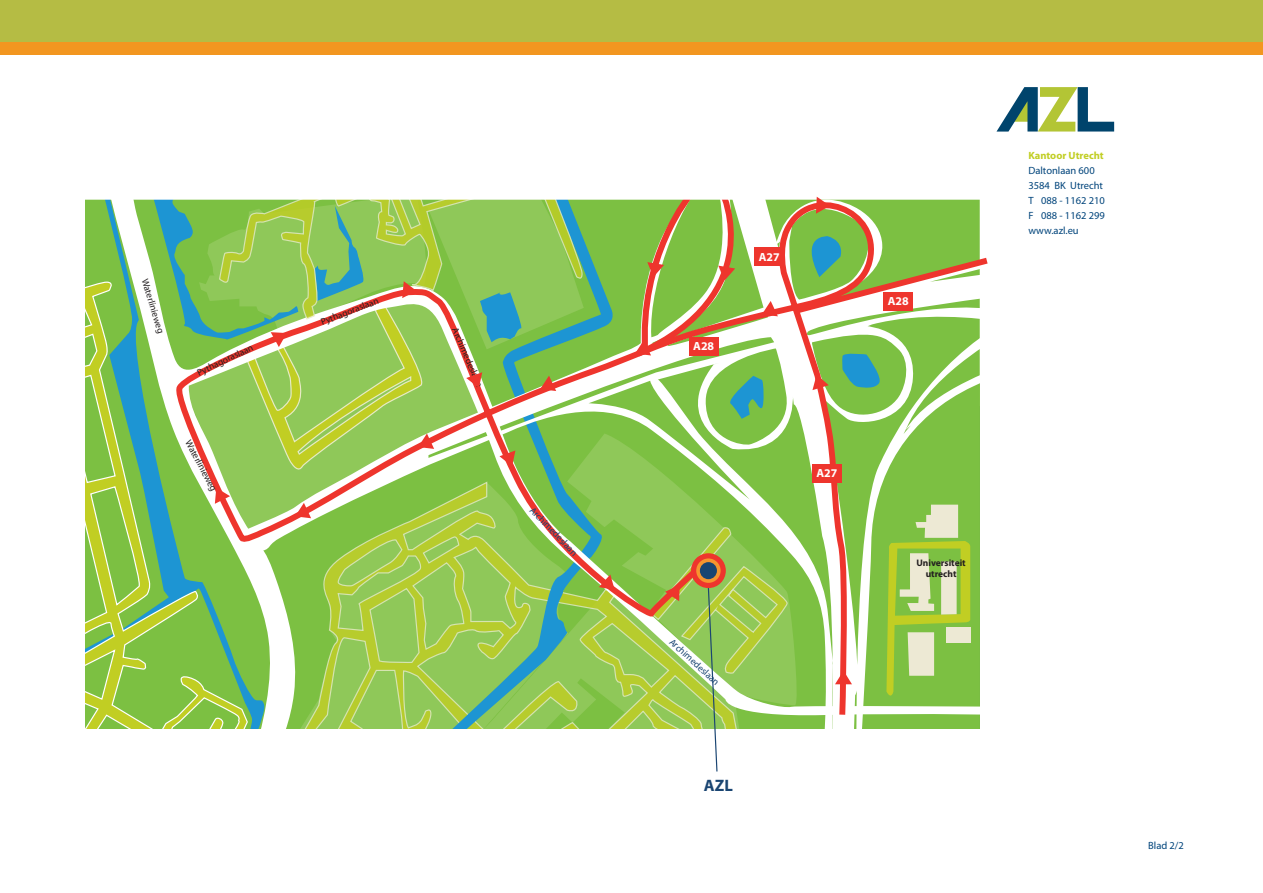
<style>
.page{position:relative;width:1263px;height:893px;background:#fff}
.page>*{position:absolute;margin:0;border:0;box-sizing:border-box;transform-origin:0 0}
.t1{font:700 16.65px "Myriad Pro";color:#1a4572}
.t2{font:700 11.85px "Myriad Pro";color:#fff}
.t3{font:10.5px/15px "Myriad Pro";color:#00447b}
.t4{font:700 10.5px "Myriad Pro";color:#c1ce23}
.t5{font:9.45px "Myriad";color:#231f20}
.t6{font:9.45px "Myriad";color:#1a4572}
.t7{font:700 9.45px/11.4px "Myriad Pro";color:#231f20;text-align:center}
</style>
<div class="page">
<div style="left:0;top:0;width:1263px;height:43px;background:#b5bc44"></div>
<div style="left:0;top:43px;width:1263px;height:12px;background:#f29620"></div>
<svg style="left:996px;top:87px;width:118px;height:45px"></svg>
<svg style="left:85px;top:281px;width:23px;height:448px;background:#9fca47"></svg>
<svg style="left:108px;top:200px;width:128px;height:529px;background:#82c070"></svg>
<svg style="left:236px;top:200px;width:744px;height:529px;background:#97ca5f"></svg>
<svg style="left:173px;top:200px;width:708px;height:521px;background:#9ac76b"></svg>
<div style="left:812px;top:464px;width:30px;height:18px;background:#ee352d"></div>
<div style="left:755px;top:247px;width:29px;height:19px;background:#ee352d"></div>
<svg style="left:789px;top:234px;width:199px;height:84px"></svg>
<svg style="left:835px;top:671px;width:17px;height:13px"></svg>
<svg style="left:812px;top:375px;width:17px;height:15px"></svg>
<svg style="left:816px;top:197px;width:14px;height:17px"></svg>
<svg style="left:295px;top:503px;width:16px;height:15px"></svg>
<svg style="left:215px;top:488px;width:15px;height:16px"></svg>
<svg style="left:151px;top:199px;width:433px;height:273px;background:#98c36a"></svg>
<svg style="left:599px;top:574px;width:16px;height:16px"></svg>
<svg style="left:650px;top:527px;width:138px;height:245px"></svg>
<svg style="left:630px;top:199px;width:148px;height:163px"></svg>
<p class="t5" style="left:149px;top:277px;width:58px;rotate:73deg">Waterlinieweg</p>
<p class="t5" style="left:196px;top:369px;width:63px;rotate:-26deg">Pythagoraslaan</p>
<p class="t5" style="left:192px;top:438px;width:58px;rotate:62deg">Waterlinieweg</p>
<p class="t5" style="left:320px;top:318px;width:63px;rotate:-21deg">Pythagoraslaan</p>
<p class="t5" style="left:459px;top:326px;width:65px;rotate:66deg">Archimedeslaan</p>
<p class="t6" style="left:535px;top:505px;width:65px;rotate:46deg">Archimedeslaan</p>
<p class="t2" style="left:693px;top:339px;width:22px">A28</p>
<p class="t2" style="left:759px;top:249px;width:22px">A27</p>
<p class="t2" style="left:816px;top:466px;width:22px">A27</p>
<p class="t6" style="left:674px;top:637px;width:65px;rotate:42deg">Archimedeslaan</p>
<h1 class="t1" style="left:704px;top:774px;width:31px">AZL</h1>
<p class="t2" style="left:888px;top:294px;width:22px">A28</p>
<p class="t7" style="left:916px;top:557px;width:51px">Universiteit utrecht</p>
<p class="t4" style="left:1028px;top:149px;width:77px">Kantoor Utrecht</p>
<p class="t3" style="left:1028px;top:163px;width:78px">Daltonlaan 600<br>3584 BK Utrecht<br>T 088 - 1162 210<br>F 088 - 1162 299 www.azl.eu</p>
<p class="t3" style="left:1148px;top:838px;width:37px">Blad 2/2</p>
</div>
